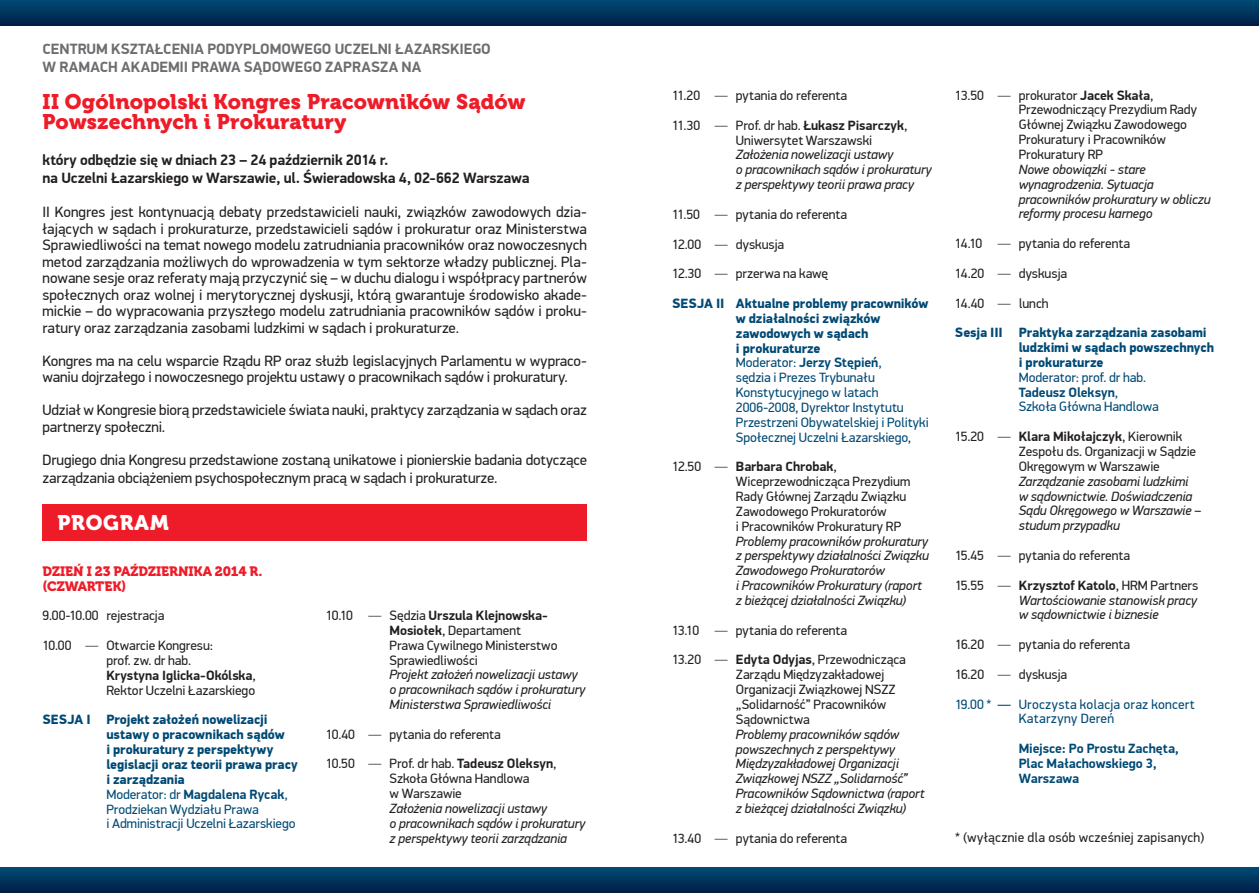
<style>
.page{position:relative;width:1259px;height:893px;background:#fff}
.page>*{position:absolute;margin:0;border:0;box-sizing:border-box;transform-origin:0 0}
.t1{font:21px/19.5px "Museo 900";letter-spacing:.005em;color:#ee1c28}
.t2{font:21px "Museo 900";letter-spacing:.035em;color:#fff}
.t3{font:15px/16.5px "PF Din Display Pro";letter-spacing:-.005em;color:#231f20}
.t4{font:700 15px/18px "PF Din Display Pro";letter-spacing:-.01em;color:#231f20}
.t5{font:700 15px/18px "PF Din Display Pro";color:#6c6d70}
.t6{font:13.5px/14.9px "PF Din Display Pro";color:#231f20}
.t7{font:italic 13.5px/14.9px "PF Din Display Pro";letter-spacing:-.005em;color:#231f20}
.t8{font:900 13.5px/14.9px "PF Din Display Pro";letter-spacing:-.005em;color:#004a75}
.t9{font:13.5px/14.9px "PF Din Display Pro";color:#004a75}
.t10{font:700 13.5px/14.9px "PF Din Display Pro";letter-spacing:-.005em;color:#004a75}
.t11{font:13.5px "PF Din Display Pro";letter-spacing:.02em;color:#231f20}
.t12{font:13.5px/14.9px "Museo 900";letter-spacing:-.005em;color:#ee1c28}
.t13{font:13.5px "PF Din Display Pro";letter-spacing:.025em;color:#004a75}
.s1{color:#6c6d70}
.s2{font-weight:700}
.s3{font-weight:400}
.s4{font-weight:400;color:#231f20}
.s5{font-weight:400;color:#6c6d70}
.s6{font-weight:900}
.s7{font-style:normal}
.s8{font-style:normal;color:#6c6d70}
.s9{font-weight:700;font-style:normal}
.s10{color:#231f20}
</style>
<div class="page">
<div style="left:43px;top:504px;width:544px;height:36px;background:#ee1c28"></div>
<div style="left:0;top:867px;width:1259px;height:26px;background:linear-gradient(to bottom,#004b75,#001f47)"></div>
<div style="left:0;top:0;width:1259px;height:26px;background:linear-gradient(to bottom,#004b75,#001f46)"></div>
<p class="t5" style="left:43px;top:40px;width:450px">CENTRUM KSZTAŁCENIA PODYPLOMOWEGO UCZELNI ŁAZARSKIEGO<br>W RAMACH AKADEMII PRAWA SĄDOWEGO ZAPRASZA NA</p>
<h1 class="t1" style="left:43px;top:92px;width:484px">II Ogólnopolski Kongres Pracowników Sądów<br>Powszechnych i Prokuratury</h1>
<p class="t4" style="left:43px;top:151px;width:489px">który odbędzie się w dniach 23 – 24 październik 2014 r.<br>na Uczelni Łazarskiego w Warszawie, ul. Świeradowska 4, 02-662 Warszawa</p>
<p class="t3" style="left:43px;top:204px;width:546px;text-align:justify">II Kongres jest kontynuacją debaty przedstawicieli nauki, związków zawodowych dzia&shy;łających w sądach i prokuraturze, przedstawicieli sądów i prokuratur oraz Ministerstwa Sprawiedliwości na temat nowego modelu zatrudniania pracowników oraz nowoczesnych metod zarządzania możliwych do wprowadzenia w tym sektorze władzy publicznej. Pla&shy;nowane sesje oraz referaty mają przyczynić się – w duchu dialogu i współpracy partnerów społecznych oraz wolnej i merytorycznej dyskusji, którą gwarantuje środowisko akade&shy;mickie – do wypracowania przyszłego modelu zatrudniania pracowników sądów i proku&shy;ratury oraz zarządzania zasobami ludzkimi w sądach i prokuraturze.</p>
<p class="t3" style="left:43px;top:353px;width:546px">Kongres ma na celu wsparcie Rządu RP oraz służb legislacyjnych Parlamentu w wypraco&shy;waniu dojrzałego i nowoczesnego projektu ustawy o pracownikach sądów i prokuratury.</p>
<p class="t3" style="left:43px;top:402px;width:546px">Udział w Kongresie biorą przedstawiciele świata nauki, praktycy zarządzania w sądach oraz partnerzy społeczni.</p>
<p class="t3" style="left:43px;top:451px;width:546px;line-height:18px">Drugiego dnia Kongresu przedstawione zostaną unikatowe i pionierskie badania dotyczące zarządzania obciążeniem psychospołecznym pracą w sądach i prokuraturze.</p>
<h1 class="t2" style="left:57px;top:511px;width:113px">PROGRAM</h1>
<p class="t12" style="left:43px;top:564px;width:222px">DZIEŃ I 23 PAŹDZIERNIKA 2014 R. (CZWARTEK)</p>
<p class="t6" style="left:43px;top:609px;width:123px">9.00-10.00 rejestracja</p>
<p class="t6" style="left:106px;top:638px;width:151px;text-indent:-64px">10.00 <span class="s1">—</span> Otwarcie Kongresu:<br>prof. zw. dr hab.<br><span class="s2">Krystyna Iglicka-Okólska</span>,<br>Rektor Uczelni Łazarskiego</p>
<p class="t8" style="left:106px;top:713px;width:193px;text-indent:-64px">SESJA I Projekt założeń nowelizacji ustawy o pracownikach sądów<br>i prokuratury z perspektywy legislacji oraz teorii prawa pracy i zarządzania<br><span class="s3">Moderator: dr</span> <span class="s2">Magdalena Rycak</span><span class="s3">,<br>Prodziekan Wydziału Prawa<br>i Administracji Uczelni Łazarskiego</span></p>
<p class="t6" style="left:389px;top:608px;width:169px;text-indent:-64px">10.10 <span class="s1">—</span> Sędzia <span class="s2">Urszula Klejnowska-<br>Mosiołek</span>, Departament<br>Prawa Cywilnego Ministerstwo<br>Sprawiedliwości</p>
<p class="t7" style="left:389px;top:667px;width:197px">Projekt założeń nowelizacji ustawy o pracownikach sądów i prokuratury<br>Ministerstwa Sprawiedliwości</p>
<p class="t6" style="left:326px;top:719px;width:232px;line-height:29.7px">10.40 <span class="s1">—</span> pytania do referenta<br>10.50 <span class="s1">—</span> Prof. dr hab. <span class="s2">Tadeusz Oleksyn</span>,</p>
<p class="t6" style="left:389px;top:771px;width:141px">Szkoła Główna Handlowa w Warszawie</p>
<p class="t7" style="left:389px;top:801px;width:197px">Założenia nowelizacji ustawy<br>o pracownikach sądów i prokuratury z perspektywy teorii zarządzania</p>
<p class="t6" style="left:672px;top:88px;width:177px">11.20 <span class="s1">—</span> pytania do referenta</p>
<p class="t6" style="left:736px;top:118px;width:173px;text-indent:-64px">11.30 <span class="s1">—</span> Prof. dr hab. <span class="s2">Łukasz Pisarczyk</span>,<br>Uniwersytet Warszawski</p>
<p class="t7" style="left:736px;top:147px;width:197px">Założenia nowelizacji ustawy<br>o pracownikach sądów i prokuratury z perspektywy teorii prawa pracy</p>
<p class="t6" style="left:672px;top:207px;width:177px">11.50 <span class="s1">—</span> pytania do referenta</p>
<p class="t8" style="left:672px;top:230px;width:258px;line-height:29.7px"><span class="s4">12.00</span> <span class="s5">—</span> <span class="s4">dyskusja<br>12.30</span> <span class="s5">—</span> <span class="s4">przerwa na kawę<br></span>SESJA II Aktualne problemy pracowników</p>
<p class="t9" style="left:736px;top:311px;width:194px"><span class="s6">w działalności związków zawodowych w sądach<br>i prokuraturze<br></span>Moderator: <span class="s2">Jerzy Stępień</span>,<br>sędzia i Prezes Trybunału<br>Konstytucyjnego w latach<br>2006-2008, Dyrektor Instytutu<br>Przestrzeni Obywatelskiej i Polityki<br>Społecznej Uczelni Łazarskiego,</p>
<p class="t6" style="left:736px;top:459px;width:176px;text-indent:-64px">12.50 <span class="s1">—</span> <span class="s2">Barbara Chrobak</span>,<br>Wiceprzewodnicząca Prezydium<br>Rady Głównej Zarządu Związku<br>Zawodowego Prokuratorów<br>i Pracowników Prokuratury RP</p>
<p class="t7" style="left:736px;top:534px;width:194px">Problemy pracowników prokuratury z perspektywy działalności Związku Zawodowego Prokuratorów<br>i Pracowników Prokuratury (raport z bieżącej działalności Związku)</p>
<p class="t6" style="left:672px;top:615px;width:235px;line-height:29.7px">13.10 <span class="s1">—</span> pytania do referenta<br>13.20 <span class="s1">—</span> <span class="s2">Edyta Odyjas</span>, Przewodnicząca</p>
<p class="t6" style="left:736px;top:667px;width:161px">Zarządu Międzyzakładowej<br>Organizacji Związkowej NSZZ „Solidarność” Pracowników<br>Sądownictwa</p>
<p class="t7" style="left:736px;top:727px;width:190px">Problemy pracowników sądów powszechnych z perspektywy<br>Międzyzakładowej Organizacji<br>Związkowej NSZZ „Solidarność”<br>Pracowników Sądownictwa (raport z bieżącej działalności Związku)</p>
<p class="t6" style="left:672px;top:831px;width:177px">13.40 <span class="s1">—</span> pytania do referenta</p>
<p class="t6" style="left:1018px;top:88px;width:180px;text-indent:-64px">13.50 <span class="s1">—</span> prokurator <span class="s2">Jacek Skała</span>,<br>Przewodniczący Prezydium Rady<br>Głównej Związku Zawodowego<br>Prokuratury i Pracowników<br>Prokuratury RP</p>
<p class="t7" style="left:1018px;top:162px;width:193px">Nowe obowiązki - stare wynagrodzenia. Sytuacja pracowników prokuratury w obliczu reformy procesu karnego</p>
<p class="t6" style="left:955px;top:229px;width:177px;line-height:29.7px">14.10 <span class="s1">—</span> pytania do referenta<br>14.20 <span class="s1">—</span> dyskusja</p>
<p class="t6" style="left:955px;top:296px;width:95px">14.40 <span class="s1">—</span> lunch</p>
<p class="t8" style="left:1018px;top:326px;width:197px;text-indent:-64px">Sesja III Praktyka zarządzania zasobami ludzkimi w sądach powszechnych i prokuraturze</p>
<p class="t9" style="left:1018px;top:370px;width:141px">Moderator: prof. dr hab.<br><span class="s2">Tadeusz Oleksyn</span>,<br>Szkoła Główna Handlowa</p>
<p class="t6" style="left:1018px;top:429px;width:179px;text-indent:-64px">15.20 <span class="s1">—</span> <span class="s2">Klara Mikołajczyk</span>, Kierownik<br>Zespołu ds. Organizacji w Sądzie<br>Okręgowym w Warszawie</p>
<p class="t7" style="left:1018px;top:474px;width:184px">Zarządzanie zasobami ludzkimi w sądownictwie. Doświadczenia<br>Sądu Okręgowego w Warszawie – studum przypadku</p>
<p class="t6" style="left:955px;top:548px;width:177px">15.45 <span class="s1">—</span> pytania do referenta</p>
<p class="t7" style="left:1019px;top:578px;width:181px;text-align:justify;text-indent:-64px"><span class="s7">15.55</span> <span class="s8">—</span> <span class="s9">Krzysztof Katolo</span><span class="s7">, HRM Partners </span>Wartościowanie stanowisk pracy w sądownictwie i biznesie</p>
<p class="t6" style="left:955px;top:637px;width:177px">16.20 <span class="s1">—</span> pytania do referenta</p>
<p class="t9" style="left:955px;top:659px;width:241px;line-height:29.7px"><span class="s10">16.20</span> <span class="s1">—</span> <span class="s10">dyskusja<br></span>19.00 * — Uroczysta kolacja oraz koncert</p>
<p class="t13" style="left:1019px;top:711px;width:97px">Katarzyny Dereń</p>
<p class="t10" style="left:1019px;top:741px;width:161px">Miejsce: Po Prostu Zachęta,<br>Plac Małachowskiego 3,<br>Warszawa</p>
<p class="t11" style="left:955px;top:830px;width:251px">* (wyłącznie dla osób wcześniej zapisanych)</p>
</div>
